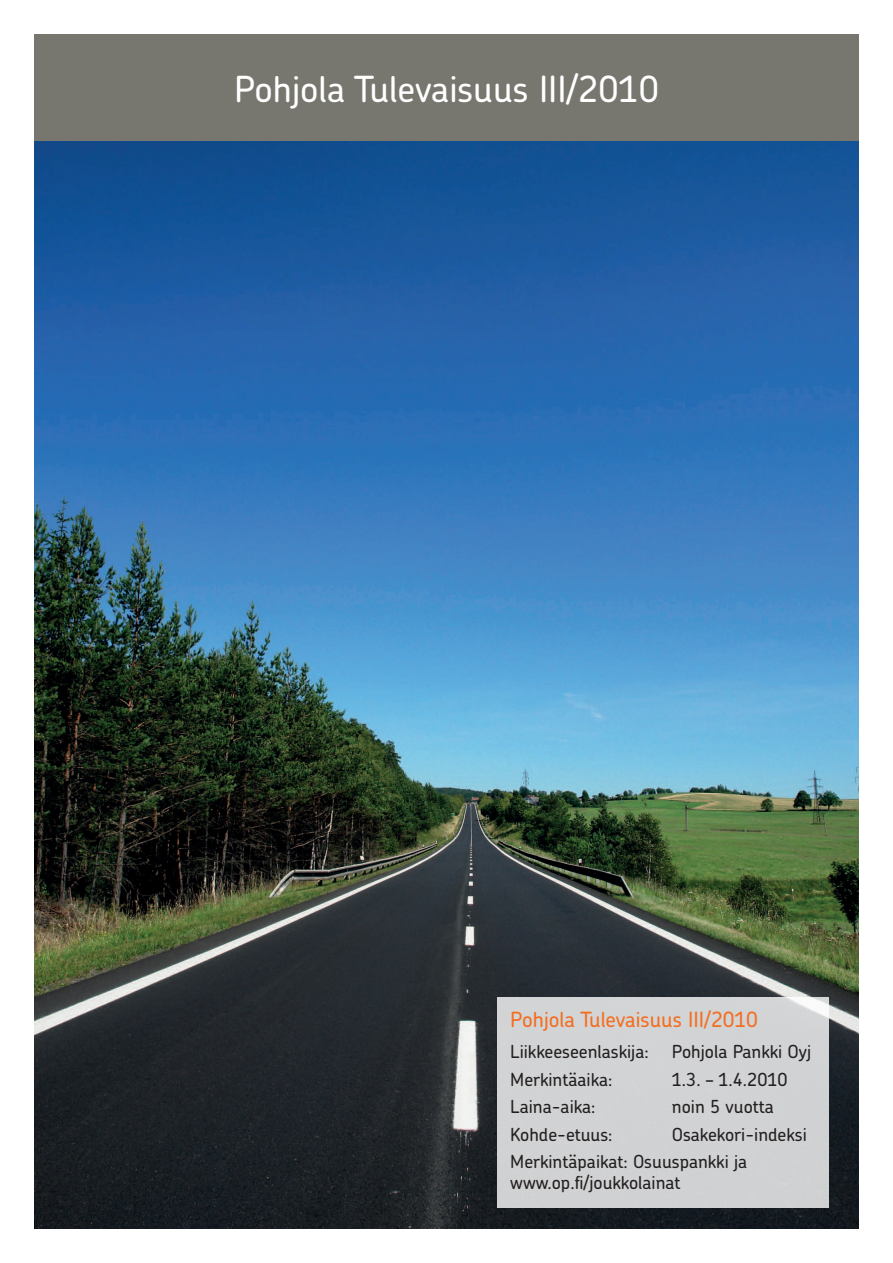
<style>
.page{position:relative;width:893px;height:1263px;background:#fff}
.page>*{position:absolute;margin:0;border:0;box-sizing:border-box;transform-origin:0 0}
.t1{font:500 36px "Chevin";color:#fff}
.t2{font:500 21px "Chevin";color:#f36e21}
.t3{font:500 18px/27.5px "Chevin";color:#231f20}
</style>
<div class="page">
<img style="left:34px;top:140px;width:825px;height:1089px">
<div style="left:34px;top:34px;width:825px;height:106px;background:#77776f"></div>
<div style="left:497px;top:997px;width:332px;height:211px;background:#d1d2d4"></div>
<h1 class="t1" style="left:234px;top:65px;width:426px">Pohjola Tulevaisuus III/2010</h1>
<p class="t2" style="left:510px;top:1005px;width:249px">Pohjola Tulevaisuus III/2010</p>
<p class="t3" style="left:510px;top:1038px;width:140px">Liikkeeseenlaskija:</p>
<p class="t3" style="left:672px;top:1038px;width:141px">Pohjola Pankki Oyj</p>
<p class="t3" style="left:510px;top:1065px;width:104px">Merkintäaika:</p>
<p class="t3" style="left:672px;top:1065px;width:117px">1.3. – 1.4.2010</p>
<p class="t3" style="left:510px;top:1093px;width:87px">Laina-aika:</p>
<p class="t3" style="left:672px;top:1093px;width:103px">noin 5 vuotta</p>
<p class="t3" style="left:510px;top:1120px;width:104px">Kohde-etuus:</p>
<p class="t3" style="left:510px;top:1120px;width:298px;text-indent:162px">Osakekori-indeksi<br>Merkintäpaikat: Osuuspankki ja</p>
<p class="t3" style="left:510px;top:1168px;width:172px">www.op.fi/joukkolainat</p>
</div>
